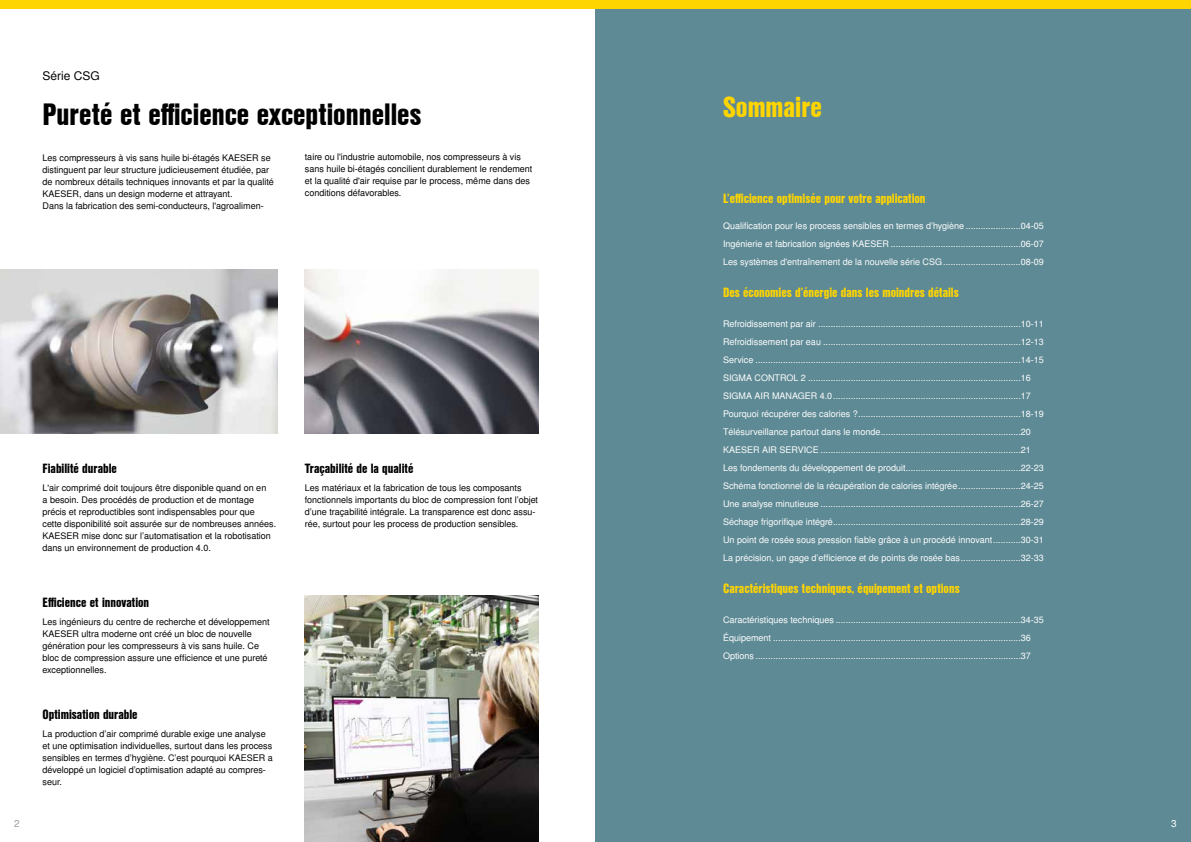
<style>
.page{position:relative;width:1191px;height:842px;background:#fff}
.page>*{position:absolute;margin:0;border:0;box-sizing:border-box;transform-origin:0 0}
.t1{font:30px "Nimbus San L Bla Con";color:#000}
.t2{font:28px "Nimbus San L Bla Con";color:#ffd500}
.t3{font:13px "Nimbus San L Bla Con";color:#ffd500}
.t4{font:13px "Nimbus San L Bla Con";color:#000}
.t5{font:12px "Nimbus San L";color:#000}
.t6{font:10px "Nimbus San L";color:#9d9d9c}
.t7{font:10px "Nimbus San L";color:#fff}
.t8{font:9px/18px "Nimbus San L";color:#fff}
.t9{font:9px/12px "Nimbus San L";color:#000}
</style>
<div class="page">
<div style="left:595px;top:0;width:596px;height:842px;background:#5e8a95"></div>
<img style="left:305px;top:595px;width:234px;height:247px">
<img style="left:0;top:269px;width:277px;height:165px">
<img style="left:305px;top:269px;width:234px;height:165px">
<div style="left:0;top:0;width:1191px;height:9px;background:#ffd500"></div>
<h3 class="t5" style="left:43px;top:69px;width:59px">Série CSG</h3>
<h1 class="t1" style="left:43px;top:91px;width:380px">Pureté et efficience exceptionnelles</h1>
<p class="t9" style="left:43px;top:152px;width:233px">Les compresseurs à vis sans huile bi-étagés KAESER se distinguent par leur structure judicieusement étudiée, par de nombreux détails techniques innovants et par la qualité KAESER, dans un design moderne et attrayant.<br>Dans la fabrication des semi-conducteurs, l'agroalimen-</p>
<p class="t9" style="left:305px;top:151px;width:229px">taire ou l'industrie automobile, nos compresseurs à vis sans huile bi-étagés concilient durablement le rendement et la qualité d'air requise par le process, même dans des conditions défavorables.</p>
<h3 class="t4" style="left:43px;top:458px;width:76px">Fiabilité durable</h3>
<p class="t9" style="left:43px;top:482px;width:235px">L'air comprimé doit toujours être disponible quand on en<br>a besoin. Des procédés de production et de montage précis et reproductibles sont indispensables pour que cette disponibilité soit assurée sur de nombreuses années.<br>KAESER mise donc sur l’automatisation et la robotisation dans un environnement de production 4.0.</p>
<h3 class="t4" style="left:43px;top:592px;width:108px">Efficience et innovation</h3>
<p class="t9" style="left:43px;top:616px;width:229px">Les ingénieurs du centre de recherche et développement KAESER ultra moderne ont créé un bloc de nouvelle génération pour les compresseurs à vis sans huile. Ce bloc de compression assure une efficience et une pureté exceptionnelles.</p>
<h3 class="t4" style="left:43px;top:704px;width:97px">Optimisation durable</h3>
<p class="t9" style="left:43px;top:728px;width:232px">La production d’air comprimé durable exige une analyse et une optimisation individuelles, surtout dans les process sensibles en termes d’hygiène. C’est pourquoi KAESER a développé un logiciel d’optimisation adapté au compres&shy;seur.</p>
<h3 class="t4" style="left:305px;top:458px;width:110px">Traçabilité de la qualité</h3>
<p class="t9" style="left:305px;top:482px;width:235px">Les matériaux et la fabrication de tous les composants fonctionnels importants du bloc de compression font l’objet d’une traçabilité intégrale. La transparence est donc assu&shy;rée, surtout pour les process de production sensibles.</p>
<h2 class="t2" style="left:723px;top:86px;width:100px">Sommaire</h2>
<h3 class="t3" style="left:723px;top:188px;width:204px">L’efficience optimisée pour votre application</h3>
<p class="t8" style="left:723px;top:217px;width:322px;text-align:justify">Qualification pour les process sensibles en termes d’hygiène ......................04-05<br>Ingénierie et fabrication signées KAESER ....................................................06-07<br>Les systèmes d'entraînement de la nouvelle série CSG...............................08-09</p>
<h3 class="t3" style="left:723px;top:282px;width:237px">Des économies d’énergie dans les moindres détails</h3>
<p class="t8" style="left:723px;top:315px;width:322px">Refroidissement par air .................................................................................10-11<br>Refroidissement par eau ...............................................................................12-13<br>Service ..........................................................................................................14-15<br>SIGMA CONTROL 2 .....................................................................................16<br>SIGMA AIR MANAGER 4.0...........................................................................17<br>Pourquoi récupérer des calories ?.................................................................18-19<br>Télésurveillance partout dans le monde........................................................20<br>KAESER AIR SERVICE ................................................................................21<br>Les fondements du développement de produit..............................................22-23<br>Schéma fonctionnel de la récupération de calories intégrée.........................24-25<br>Une analyse minutieuse ................................................................................26-27<br>Séchage frigorifique intégré...........................................................................28-29<br>Un point de rosée sous pression fiable grâce à un procédé innovant...........30-31<br>La précision, un gage d’efficience et de points de rosée bas........................32-33</p>
<h3 class="t3" style="left:723px;top:578px;width:238px">Caractéristiques techniques, équipement et options</h3>
<p class="t8" style="left:723px;top:611px;width:322px">Caractéristiques techniques ..........................................................................34-35<br>Équipement ...................................................................................................36<br>Options ..........................................................................................................37</p>
<p class="t6" style="left:14px;top:817px;width:7px">2</p>
<p class="t7" style="left:1171px;top:817px;width:7px">3</p>
</div>
